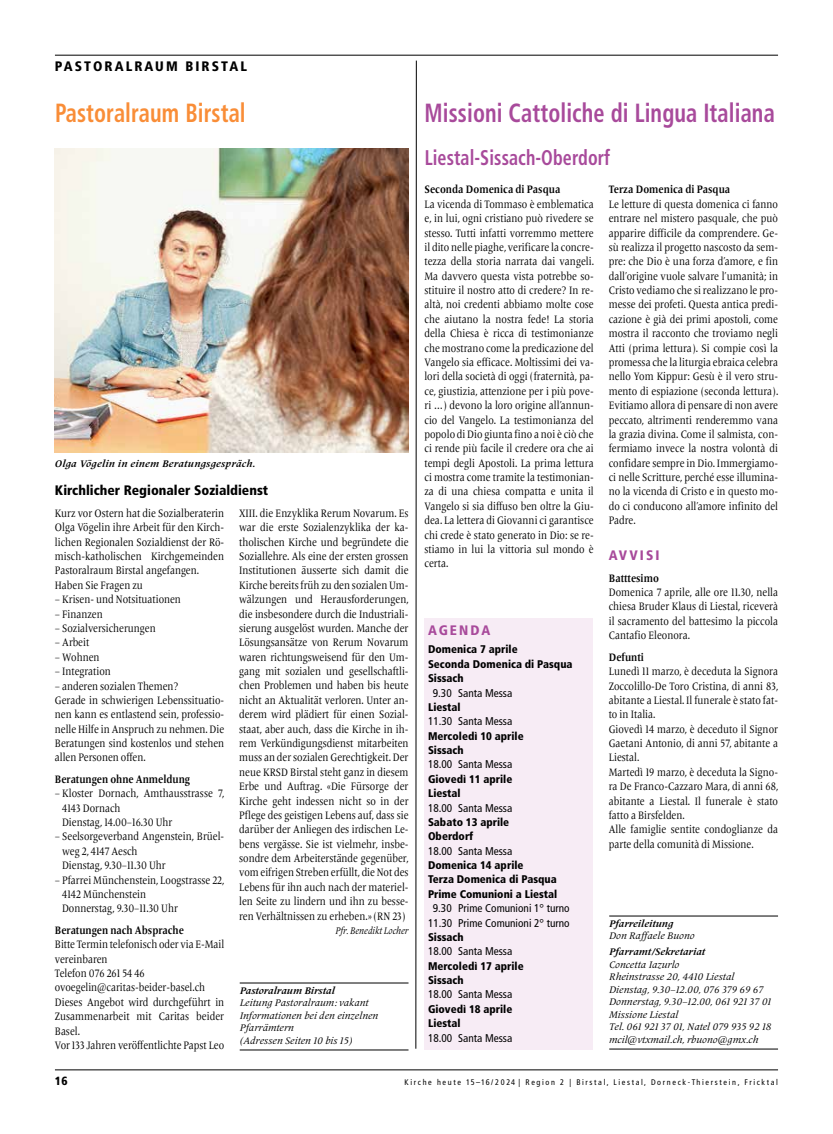
<style>
.page{position:relative;width:833px;height:1134px;background:#fff}
.page>*{position:absolute;margin:0;border:0;box-sizing:border-box;transform-origin:0 0}
.t1{font:700 condensed 26.25px "Frutiger LT Pro";letter-spacing:.005em;color:#a84a9b;scale:.85 1}
.t2{font:700 condensed 26.25px "Frutiger LT Pro";letter-spacing:.005em;color:#f98d37;scale:.85 1}
.t3{font:700 condensed 21.25px "Frutiger LT Pro";letter-spacing:.005em;color:#a84a9b;scale:.85 1}
.t4{font:900 condensed 13.75px "Frutiger LT Pro";color:#000}
.t5{font:900 condensed 13.75px "Frutiger LT Pro";letter-spacing:.15em;color:#000}
.t6{font:900 condensed 13.75px "Frutiger LT Pro";letter-spacing:.15em;color:#a84a9b}
.t7{font:900 condensed 11.88px "Frutiger LT Pro";color:#000}
.t8{font:11.25px/14.4px "Frutiger Serif LT Pro";color:#000;scale:.85 1}
.t9{font:condensed 11.25px/14.4px "Frutiger LT Pro";color:#000;text-align:center}
.t10{font:700 11.25px "Frutiger Serif LT Pro";color:#000;scale:.85 1}
.t11{font:900 condensed 11.12px/14.4px "Frutiger LT Pro";color:#000}
.t12{font:italic 10px/12.5px "Frutiger Serif LT Pro";color:#000}
.t13{font:italic 700 10px "Frutiger Serif LT Pro";color:#000}
.t14{font:italic 700 10px "Frutiger Serif LT Pro";letter-spacing:.025em;color:#000}
.t15{font:italic 10px "Frutiger Serif LT Pro";color:#000;scale:.85 1}
.t16{font:condensed 8.12px "Frutiger LT Pro";letter-spacing:.2em;color:#000}
</style>
<div class="page">
<hr style="left:55px;top:1070px;width:723px;height:1px;background:#000">
<hr style="left:55px;top:55px;width:723px;height:1px;background:#000">
<hr style="left:609px;top:916px;width:169px;height:1px;background:#000">
<hr style="left:609px;top:1049px;width:169px;height:1px;background:#000">
<hr style="left:240px;top:983px;width:168px;height:1px;background:#000">
<hr style="left:240px;top:1050px;width:168px;height:1px;background:#000">
<svg style="left:415px;top:60px;width:1px;height:989px"></svg>
<img style="left:55px;top:148px;width:353px;height:304px">
<div style="left:424px;top:618px;width:169px;height:431px;background:#f7ecf5"></div>
<p class="t5" style="left:55px;top:58px;width:194px">PASTORALRAUM BIRSTAL</p>
<h1 class="t2" style="left:55px;top:97px;width:225px">Pastoralraum Birstal</h1>
<p class="t14" style="left:55px;top:457px;width:202px">Olga Vögelin in einem Beratungsgespräch.</p>
<p class="t4" style="left:55px;top:482px;width:215px">Kirchlicher Regionaler Sozialdienst</p>
<p class="t8" style="left:55px;top:506px;width:201px">Kurz vor Ostern hat die Sozialberaterin Olga Vögelin ihre Arbeit für den Kirch&shy;lichen Regionalen Sozialdienst der Rö&shy;misch-katholischen Kirchgemeinden Pastoralraum Birstal angefangen.<br>Haben Sie Fragen zu</p>
<p class="t8" style="left:55px;top:592px;width:150px">– Krisen- und Notsituationen</p>
<p class="t8" style="left:55px;top:607px;width:58px">– Finanzen</p>
<p class="t8" style="left:55px;top:621px;width:120px">– Sozialversicherungen</p>
<p class="t8" style="left:55px;top:635px;width:42px">– Arbeit</p>
<p class="t8" style="left:55px;top:650px;width:54px">– Wohnen</p>
<p class="t8" style="left:55px;top:664px;width:67px">– Integration</p>
<p class="t8" style="left:55px;top:679px;width:201px">– anderen sozialen Themen?<br>Gerade in schwierigen Lebenssituatio&shy;nen kann es entlastend sein, professio&shy;nelle Hilfe in Anspruch zu nehmen. Die Beratungen sind kostenlos und stehen allen Personen offen.</p>
<p class="t10" style="left:55px;top:772px;width:160px">Beratungen ohne Anmeldung</p>
<p class="t8" style="left:62px;top:786px;width:193px;text-indent:-7px">– Kloster Dornach, Amthausstrasse 7,<br>4143 Dornach<br>Dienstag, 14.00–16.30 Uhr</p>
<p class="t8" style="left:62px;top:830px;width:192px;text-indent:-7px">– Seelsorgeverband Angenstein, Brüel&shy;weg 2, 4147 Aesch<br>Dienstag, 9.30–11.30 Uhr</p>
<p class="t8" style="left:62px;top:873px;width:193px;text-indent:-7px">– Pfarrei Münchenstein, Loogstrasse 22,<br>4142 Münchenstein<br>Donnerstag, 9.30–11.30 Uhr</p>
<p class="t10" style="left:55px;top:923px;width:153px">Beratungen nach Absprache</p>
<p class="t8" style="left:55px;top:937px;width:201px">Bitte Termin telefonisch oder via E-Mail vereinbaren<br>Telefon 076 261 54 46 ovoegelin@caritas-beider-basel.ch<br>Dieses Angebot wird durchgeführt in<br>Zusammenarbeit mit Caritas beider<br>Basel.<br>Vor 133 Jahren veröffentlichte Papst Leo</p>
<p class="t8" style="left:239px;top:506px;width:201px;text-align:justify">XIII. die Enzyklika Rerum Novarum. Es war die erste Sozialenzyklika der ka&shy;tholischen Kirche und begründete die Soziallehre. Als eine der ersten grossen Institutionen äusserte sich damit die Kirche bereits früh zu den sozialen Um&shy;wälzungen und Herausforderungen, die insbesondere durch die Industriali&shy;sierung ausgelöst wurden. Manche der Lösungsansätze von Rerum Novarum waren richtungsweisend für den Um&shy;gang mit sozialen und gesellschaftli&shy;chen Problemen und haben bis heute nicht an Aktualität verloren. Unter an&shy;derem wird plädiert für einen Sozial&shy;staat, aber auch, dass die Kirche in ih&shy;rem Verkündigungsdienst mitarbeiten muss an der sozialen Gerechtigkeit. Der neue KRSD Birstal steht ganz in diesem Erbe und Auftrag. «Die Fürsorge der Kirche geht indessen nicht so in der Pflege des geistigen Lebens auf, dass sie darüber der Anliegen des irdischen Le&shy;bens vergässe. Sie ist vielmehr, insbe&shy;sondre dem Arbeiterstände gegenüber, vom eifrigen Streben erfüllt, die Not des Lebens für ihn auch nach der materiel&shy;len Seite zu lindern und ihn zu besse&shy;ren Verhältnissen zu erheben.» (RN 23)</p>
<p class="t15" style="left:335px;top:924px;width:88px">Pfr. Benedikt Locher</p>
<p class="t13" style="left:240px;top:984px;width:97px">Pastoralraum Birstal</p>
<p class="t12" style="left:240px;top:997px;width:140px">Leitung Pastoralraum: vakant<br>Informationen bei den einzelnen<br>Pfarrämtern<br>(Adressen Seiten 10 bis 15)</p>
<h1 class="t1" style="left:424px;top:97px;width:414px">Missioni Cattoliche di Lingua Italiana</h1>
<h2 class="t3" style="left:425px;top:145px;width:220px">Liestal-Sissach-Oberdorf</h2>
<p class="t10" style="left:424px;top:183px;width:161px">Seconda Domenica di Pasqua</p>
<p class="t8" style="left:424px;top:197px;width:201px;text-align:justify">La vicenda di Tommaso è emblematica e, in lui, ogni cristiano può rivedere se stesso. Tutti infatti vorremmo mettere il dito nelle piaghe, verificare la concre&shy;tezza della storia narrata dai vangeli.<br>Ma davvero questa vista potrebbe so&shy;stituire il nostro atto di credere? In re&shy;altà, noi credenti abbiamo molte cose che aiutano la nostra fede! La storia della Chiesa è ricca di testimonianze che mostrano come la predicazione del Vangelo sia efficace. Moltissimi dei va&shy;lori della società di oggi (fraternità, pa&shy;ce, giustizia, attenzione per i più pove&shy;ri …) devono la loro origine all’annun&shy;cio del Vangelo. La testimonianza del popolo di Dio giunta fino a noi è ciò che ci rende più facile il credere ora che ai tempi degli Apostoli. La prima lettura ci mostra come tramite la testimonian&shy;za di una chiesa compatta e unita il Vangelo si sia diffuso ben oltre la Giu&shy;dea. La lettera di Giovanni ci garantisce chi crede è stato generato in Dio: se re&shy;stiamo in lui la vittoria sul mondo è certa.</p>
<p class="t6" style="left:428px;top:622px;width:64px">AGENDA</p>
<p class="t11" style="left:428px;top:642px;width:146px">Domenica 7 aprile<br>Seconda Domenica di Pasqua<br>Sissach</p>
<p class="t9" style="left:433px;top:685px;width:81px">9.30 Santa Messa</p>
<p class="t11" style="left:428px;top:700px;width:34px">Liestal</p>
<p class="t9" style="left:428px;top:714px;width:86px">11.30 Santa Messa</p>
<p class="t11" style="left:428px;top:729px;width:97px">Mercoledì 10 aprile<br>Sissach</p>
<p class="t9" style="left:428px;top:757px;width:86px">18.00 Santa Messa</p>
<p class="t11" style="left:428px;top:772px;width:86px">Giovedì 11 aprile<br>Liestal</p>
<p class="t9" style="left:428px;top:800px;width:86px">18.00 Santa Messa</p>
<p class="t11" style="left:428px;top:815px;width:83px">Sabato 13 aprile<br>Oberdorf</p>
<p class="t9" style="left:428px;top:844px;width:86px">18.00 Santa Messa</p>
<p class="t11" style="left:428px;top:858px;width:131px">Domenica 14 aprile<br>Terza Domenica di Pasqua<br>Prime Comunioni a Liestal</p>
<p class="t9" style="left:428px;top:901px;width:143px">9.30 Prime Comunioni 1° turno<br>11.30 Prime Comunioni 2° turno</p>
<p class="t11" style="left:428px;top:930px;width:37px">Sissach</p>
<p class="t9" style="left:428px;top:944px;width:86px">18.00 Santa Messa</p>
<p class="t11" style="left:428px;top:959px;width:97px">Mercoledì 17 aprile<br>Sissach</p>
<p class="t9" style="left:428px;top:987px;width:86px">18.00 Santa Messa</p>
<p class="t11" style="left:428px;top:1002px;width:86px">Giovedì 18 aprile<br>Liestal</p>
<p class="t9" style="left:428px;top:1030px;width:86px">18.00 Santa Messa</p>
<p class="t10" style="left:609px;top:183px;width:144px">Terza Domenica di Pasqua</p>
<p class="t8" style="left:609px;top:197px;width:201px;text-align:justify">Le letture di questa domenica ci fanno entrare nel mistero pasquale, che può apparire difficile da comprendere. Ge&shy;sù realizza il progetto nascosto da sem&shy;pre: che Dio è una forza d’amore, e fin dall’origine vuole salvare l’umanità; in Cristo vediamo che si realizzano le pro&shy;messe dei profeti. Questa antica predi&shy;cazione è già dei primi apostoli, come mostra il racconto che troviamo negli Atti (prima lettura). Si compie così la promessa che la liturgia ebraica celebra nello Yom Kippur: Gesù è il vero stru&shy;mento di espiazione (seconda lettura).<br>Evitiamo allora di pensare di non avere peccato, altrimenti renderemmo vana la grazia divina. Come il salmista, con&shy;fermiamo invece la nostra volontà di confidare sempre in Dio. Immergiamo&shy;ci nelle Scritture, perché esse illumina&shy;no la vicenda di Cristo e in questo mo&shy;do ci conducono all’amore infinito del Padre.</p>
<p class="t6" style="left:609px;top:547px;width:52px">AVVISI</p>
<p class="t10" style="left:609px;top:571px;width:61px">Batttesimo</p>
<p class="t8" style="left:609px;top:585px;width:201px;text-align:justify">Domenica 7 aprile, alle ore 11.30, nella chiesa Bruder Klaus di Liestal, riceverà il sacramento del battesimo la piccola Cantafio Eleonora.</p>
<p class="t10" style="left:609px;top:650px;width:43px">Defunti</p>
<p class="t8" style="left:609px;top:664px;width:201px">Lunedì 11 marzo, è deceduta la Signora Zoccolillo-De Toro Cristina, di anni 83, abitante a Liestal. Il funerale è stato fat&shy;to in Italia.<br>Giovedì 14 marzo, è deceduto il Signor Gaetani Antonio, di anni 57, abitante a Liestal.<br>Martedì 19 marzo, è deceduta la Signo&shy;ra De Franco-Cazzaro Mara, di anni 68, abitante a Liestal. Il funerale è stato fatto a Birsfelden.<br>Alle famiglie sentite condoglianze da parte della comunità di Missione.</p>
<p class="t13" style="left:609px;top:917px;width:66px">Pfarreileitung</p>
<p class="t12" style="left:609px;top:930px;width:87px">Don Raffaele Buono</p>
<p class="t13" style="left:609px;top:946px;width:98px">Pfarramt/Sekretariat</p>
<p class="t12" style="left:609px;top:958px;width:164px">Concetta Iazurlo<br>Rheinstrasse 20, 4410 Liestal<br>Dienstag, 9.30–12.00, 076 379 69 67<br>Donnerstag, 9.30–12.00, 061 921 37 01<br>Missione Liestal<br>Tel. 061 921 37 01, Natel 079 935 92 18 mcil@vtxmail.ch, rbuono@gmx.ch</p>
<p class="t7" style="left:55px;top:1074px;width:14px">16</p>
<p class="t16" style="left:405px;top:1077px;width:375px">Kirche heute 15–16/2024 | Region 2 | Birstal, Liestal, Dorneck-Thierstein, Fricktal</p>
</div>
